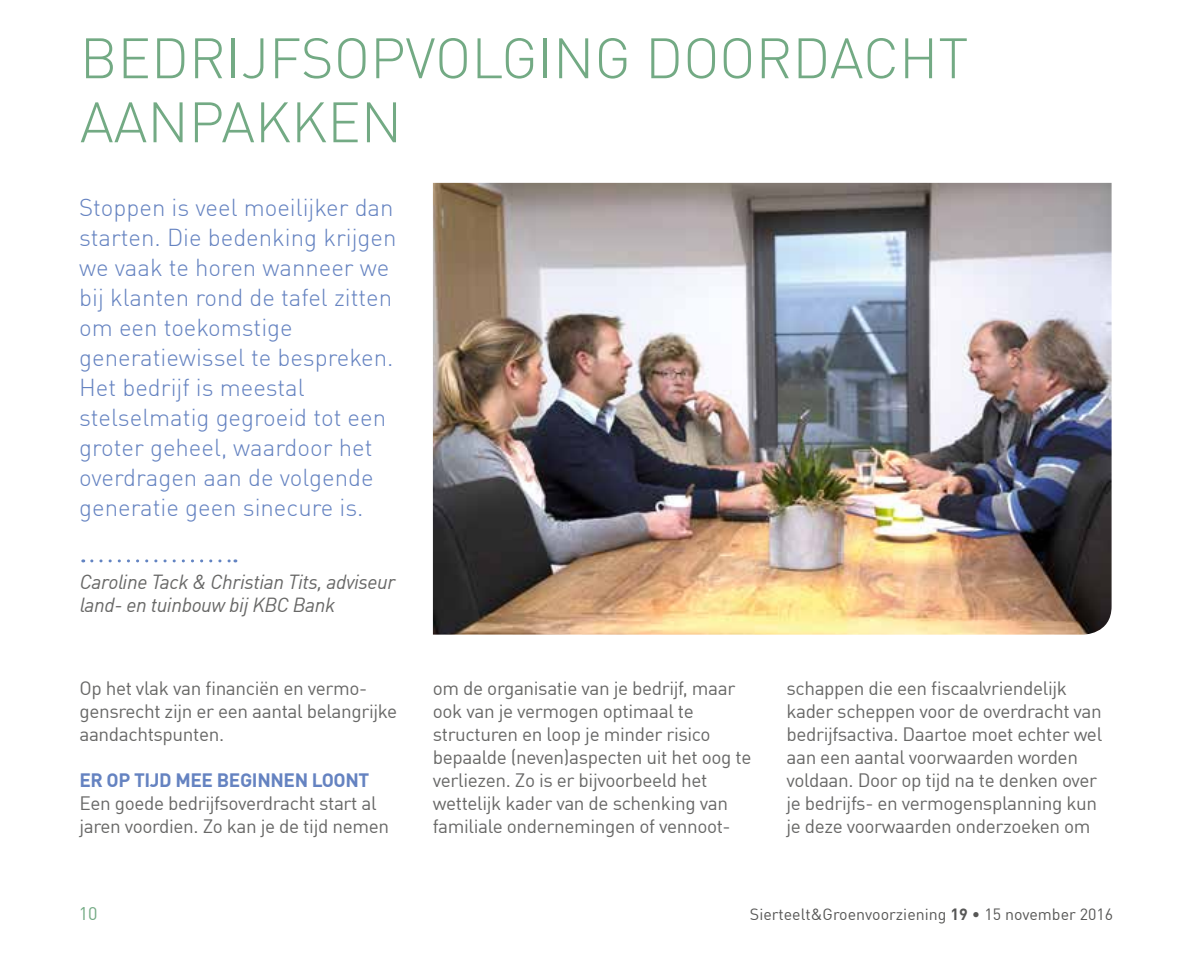
<style>
.page{position:relative;width:1191px;height:964px;background:#fff}
.page>*{position:absolute;margin:0;border:0;box-sizing:border-box;transform-origin:0 0}
.t1{font:300 56px/64px "DIN Offc Pro";color:#73aa84}
.t2{font:300 24px/30px "DIN Offc Pro";color:#6583c1}
.t3{font:italic 20px/23px "DIN Offc Pro";letter-spacing:-.02em;color:#686867}
.t4{font:19px/23px "DIN Offc Pro";letter-spacing:-.02em;color:#686867}
.t5{font:700 19px "DIN Offc Pro";letter-spacing:-.02em;color:#6583c1}
.t6{font:18px "DIN Offc Pro";color:#73aa84}
.t7{font:16px "DIN Offc Pro";color:#575756}
.s1{font-weight:700}
</style>
<div class="page">
<svg style="left:92px;top:559px;width:144px;height:3px"></svg>
<img style="left:433px;top:183px;width:678px;height:451px">
<h1 class="t1" style="left:80px;top:21px;width:890px">BEDRIJFSOPVOLGING DOORDACHT<br>AANPAKKEN</h1>
<p class="t2" style="left:79px;top:190px;width:319px">Stoppen is veel moeilijker dan starten. Die bedenking krijgen we vaak te horen wanneer we bij klanten rond de tafel zitten om een toekomstige generatiewissel te bespreken.<br>Het bedrijf is meestal stelselmatig gegroeid tot een groter geheel, waardoor het overdragen aan de volgende generatie geen sinecure is.</p>
<p class="t3" style="left:80px;top:569px;width:317px">Caroline Tack &amp; Christian Tits, adviseur land- en tuinbouw bij KBC Bank</p>
<p class="t4" style="left:79px;top:675px;width:319px">Op het vlak van financiën en vermo&shy;gensrecht zijn er een aantal belangrijke aandachtspunten.</p>
<p class="t5" style="left:79px;top:764px;width:291px">ER OP TIJD MEE BEGINNEN LOONT</p>
<p class="t4" style="left:79px;top:790px;width:311px">Een goede bedrijfsoverdracht start al jaren voordien. Zo kan je de tijd nemen</p>
<p class="t4" style="left:433px;top:675px;width:320px">om de organisatie van je bedrijf, maar ook van je vermogen optimaal te structuren en loop je minder risico bepaalde (neven)aspecten uit het oog te verliezen. Zo is er bijvoorbeeld het wettelijk kader van de schenking van familiale ondernemingen of vennoot-</p>
<p class="t4" style="left:786px;top:675px;width:317px">schappen die een fiscaalvriendelijk kader scheppen voor de overdracht van bedrijfsactiva. Daartoe moet echter wel aan een aantal voorwaarden worden voldaan. Door op tijd na te denken over je bedrijfs- en vermogensplanning kun je deze voorwaarden onderzoeken om</p>
<p class="t6" style="left:79px;top:899px;width:20px">10</p>
<p class="t7" style="left:750px;top:902px;width:365px">Sierteelt&amp;Groenvoorziening <span class="s1">19</span> • 15 november 2016</p>
</div>
